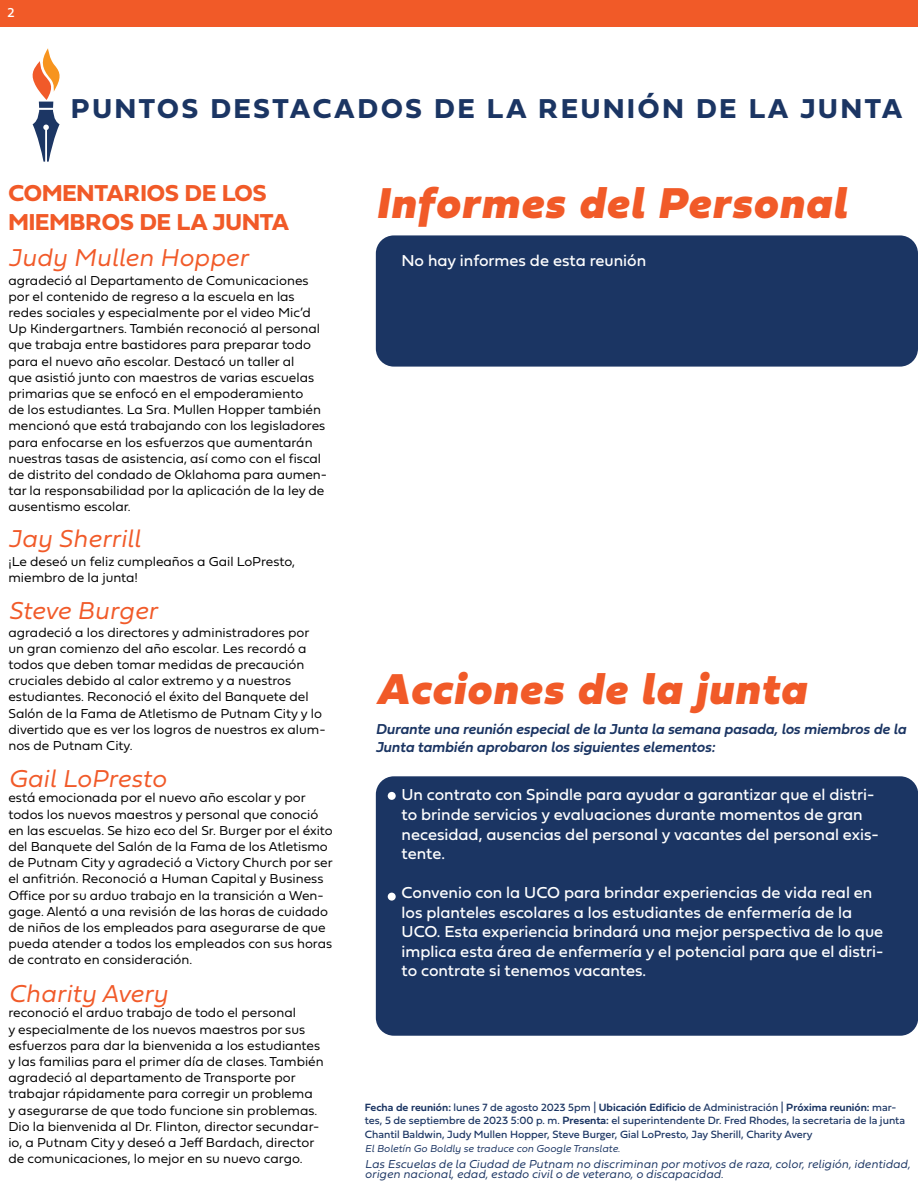
<style>
.page{position:relative;width:918px;height:1188px;background:#fff}
.page>*{position:absolute;margin:0;border:0;box-sizing:border-box;transform-origin:0 0}
.t1{font:italic 900 45px "Fieldwork";letter-spacing:.025em;color:#f15a28}
.t2{font:28.5px "Fieldwork Geo Bold";letter-spacing:.1em;color:#1b3563}
.t3{font:italic 300 25.5px "Fieldwork";color:#f15a29}
.t4{font:700 24px/28.8px "Fieldwork Hum";color:#f15a28}
.t5{font:16.5px/19.5px "Fieldwork Geo Regular";color:#fff}
.t6{font:italic 600 15px/18px "Fieldwork";color:#1b3563}
.t7{font:13.5px/16.2px "Fieldwork Geo Light";color:#000}
.t8{font:13.5px "Fieldwork Geo Regular";color:#fff}
.t9{font:italic 300 12px/10.5px "Fieldwork";color:#1b3563}
.t10{font:10.95px/13.2px "Fieldwork Hum";color:#1b3563}
.t11{font:700 10.95px "Fieldwork Hum Demi";color:#1b3563}
.t12{font:italic 300 10.5px "Fieldwork";color:#1b3563}
.s1{font-family:"Fieldwork Hum";font-weight:400}
.s2{font-family:"Fieldwork Hum Demi";font-weight:700}
</style>
<div class="page">
<div style="left:376px;top:235px;width:542px;height:132px;background:#1b3563;border-radius:18px"></div>
<svg style="left:32px;top:48px;width:28px;height:114px"></svg>
<div style="left:0;top:0;width:918px;height:27px;background:#f15a28"></div>
<div style="left:376px;top:776px;width:542px;height:260px;background:#1b3563;border-radius:18px"></div>
<div style="left:388px;top:792px;width:8px;height:8px;background:#fff;border-radius:50%"></div>
<div style="left:388px;top:893px;width:8px;height:8px;background:#fff;border-radius:50%"></div>
<p class="t8" style="left:8px;top:2px;width:9px">2</p>
<h2 class="t2" style="left:71px;top:86px;width:833px">PUNTOS DESTACADOS DE LA REUNIÓN DE LA JUNTA</h2>
<h3 class="t4" style="left:8px;top:177px;width:282px">COMENTARIOS DE LOS<br>MIEMBROS DE LA JUNTA</h3>
<h1 class="t1" style="left:376px;top:162px;width:472px">Informes del Personal</h1>
<h3 class="t3" style="left:8px;top:238px;width:242px">Judy Mullen Hopper</h3>
<p class="t7" style="left:8px;top:271px;width:320px">agradeció al Departamento de Comunicaciones por el contenido de regreso a la escuela en las redes sociales y especialmente por el video Mic’d Up Kindergartners. También reconoció al personal que trabaja entre bastidores para preparar todo para el nuevo año escolar. Destacó un taller al<br>que asistió junto con maestros de varias escuelas primarias que se enfocó en el empoderamiento<br>de los estudiantes. La Sra. Mullen Hopper también mencionó que está trabajando con los legisladores para enfocarse en los esfuerzos que aumentarán nuestras tasas de asistencia, así como con el fiscal de distrito del condado de Oklahoma para aumen&shy;tar la responsabilidad por la aplicación de la ley de ausentismo escolar.</p>
<h3 class="t3" style="left:8px;top:518px;width:133px">Jay Sherrill</h3>
<p class="t7" style="left:8px;top:553px;width:288px">¡Le deseó un feliz cumpleaños a Gail LoPresto, miembro de la junta!</p>
<h3 class="t3" style="left:8px;top:591px;width:151px">Steve Burger</h3>
<p class="t7" style="left:8px;top:623px;width:319px">agradeció a los directores y administradores por un gran comienzo del año escolar. Les recordó a todos que deben tomar medidas de precaución cruciales debido al calor extremo y a nuestros estudiantes. Reconoció el éxito del Banquete del Salón de la Fama de Atletismo de Putnam City y lo divertido que es ver los logros de nuestros ex alum&shy;nos de Putnam City.</p>
<h3 class="t3" style="left:8px;top:759px;width:159px">Gail LoPresto</h3>
<p class="t7" style="left:8px;top:789px;width:326px">está emocionada por el nuevo año escolar y por todos los nuevos maestros y personal que conoció en las escuelas. Se hizo eco del Sr. Burger por el éxito del Banquete del Salón de la Fama de los Atletismo de Putnam City y agradeció a Victory Church por ser el anfitrión. Reconoció a Human Capital y Business Office por su arduo trabajo en la transición a Wen&shy;gage. Alentó a una revisión de las horas de cuidado de niños de los empleados para asegurarse de que pueda atender a todos los empleados con sus horas de contrato en consideración.</p>
<h3 class="t3" style="left:8px;top:974px;width:161px">Charity Avery</h3>
<p class="t7" style="left:8px;top:1004px;width:317px">reconoció el arduo trabajo de todo el personal<br>y especialmente de los nuevos maestros por sus esfuerzos para dar la bienvenida a los estudiantes y las familias para el primer día de clases. También agradeció al departamento de Transporte por trabajar rápidamente para corregir un problema<br>y asegurarse de que todo funcione sin problemas.<br>Dio la bienvenida al Dr. Flinton, director secundar&shy;io, a Putnam City y deseó a Jeff Bardach, director de comunicaciones, lo mejor en su nuevo cargo.</p>
<p class="t5" style="left:402px;top:250px;width:246px">No hay informes de esta reunión</p>
<h1 class="t1" style="left:376px;top:648px;width:432px">Acciones de la junta</h1>
<p class="t6" style="left:376px;top:719px;width:532px">Durante una reunión especial de la Junta la semana pasada, los miembros de la<br>Junta también aprobaron los siguientes elementos:</p>
<p class="t5" style="left:402px;top:785px;width:479px">Un contrato con Spindle para ayudar a garantizar que el distri&shy;to brinde servicios y evaluaciones durante momentos de gran necesidad, ausencias del personal y vacantes del personal exis&shy;tente.</p>
<p class="t5" style="left:402px;top:882px;width:483px">Convenio con la UCO para brindar experiencias de vida real en los planteles escolares a los estudiantes de enfermería de la UCO. Esta experiencia brindará una mejor perspectiva de lo que implica esta área de enfermería y el potencial para que el distri&shy;to contrate si tenemos vacantes.</p>
<p class="t11" style="left:365px;top:1099px;width:533px">Fecha de reunión: <span class="s1">lunes 7 de agosto 2023 5pm |</span> Ubicación Edificio <span class="s1">de Administración |</span> Próxima reunión: <span class="s1">mar-</span></p>
<p class="t10" style="left:365px;top:1114px;width:542px">tes, 5 de septiembre de 2023 5:00 p. m. <span class="s2">Presenta:</span> el superintendente Dr. Fred Rhodes, la secretaria de la junta<br>Chantil Baldwin, Judy Mullen Hopper, Steve Burger, Gial LoPresto, Jay Sherill, Charity Avery</p>
<p class="t9" style="left:365px;top:1158px;width:547px">Las Escuelas de la Ciudad de Putnam no discriminan por motivos de raza, color, religión, identidad, origen nacional, edad, estado civil o de veterano, o discapacidad.</p>
<p class="t12" style="left:365px;top:1140px;width:257px">El Boletín Go Boldly se traduce con Google Translate.</p>
</div>
